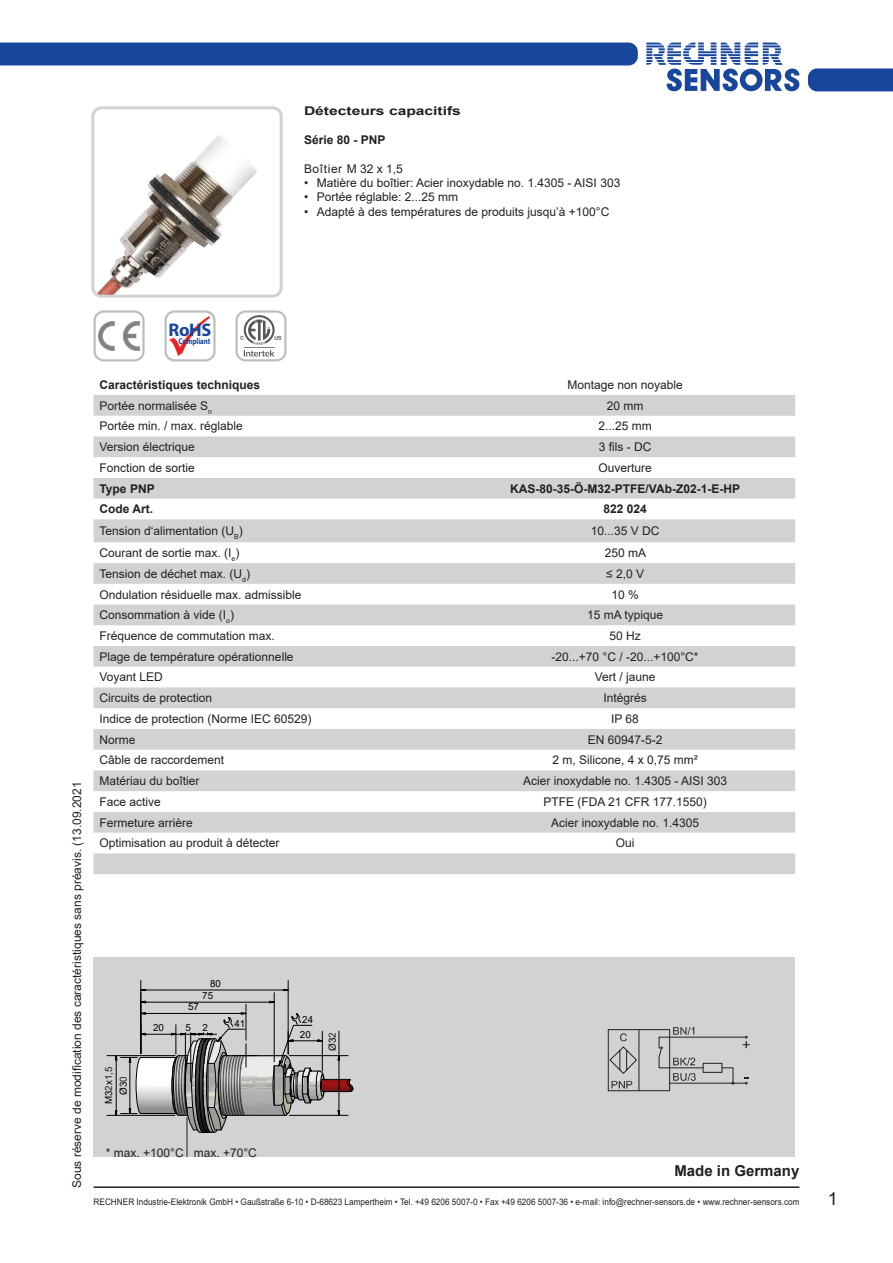
<style>
.page{position:relative;width:893px;height:1263px;background:#fff}
.page>*{position:absolute;margin:0;border:0;box-sizing:border-box;transform-origin:0 0}
.t1{font:700 18.3px "Myriad Pro";color:#18469d}
.t2{font:18px "Arial";color:#231f20}
.t3{font:700 15px "Arial";color:#231f20}
.t4{font:12px "Arial";color:#231f20}
.Text_neben_Foto{font:700 12px "Arial";color:#231f20}
.Text_neben_Foto-2{font:700 12px "Arial";color:#231f20;scale:1.3 1}
.t5{font:12px "Arial";letter-spacing:.05em;color:#231f20}
.t6{font:9.75px "Arial";letter-spacing:-.01em;color:#000}
.t7{font:9.75px "Arial";color:#231f20}
.t8{font:9px "Arial";color:#231f20;scale:.91 1}
.t9{font:700 8.4px "Myriad Pro";color:#18469d;scale:.82 1}
.s1{color:#000}
.s2{color:#231f20}
</style>
<div class="page">
<svg style="left:646px;top:43px;width:153px;height:48px"></svg>
<div style="left:808px;top:68px;width:85px;height:23px;background:#18469d"></div>
<hr style="left:94px;top:1186px;width:705px;height:2px;background:#231f20">
<div style="left:0;top:43px;width:638px;height:22px;background:#18469d"></div>
<div style="left:94px;top:957px;width:701px;height:200px;background:#d1d2d4"></div>
<img style="left:95px;top:110px;width:184px;height:184px">
<div style="left:91px;top:106px;width:192px;height:192px;border:3px solid #d1d2d4;border-radius:9px"></div>
<img style="left:186px;top:1056px;width:168px;height:81px">
<hr style="left:224px;top:1115px;width:61px;height:1px;background:#000">
<hr style="left:224px;top:1055px;width:61px;height:1px;background:#000">
<hr style="left:107px;top:1055px;width:68px;height:1px;background:#000">
<hr style="left:107px;top:1115px;width:68px;height:1px;background:#000">
<hr style="left:146px;top:990px;width:138px;height:1px;background:#000">
<hr style="left:141px;top:980px;width:1px;height:73px;background:#000">
<hr style="left:288px;top:980px;width:1px;height:74px;background:#000">
<hr style="left:246px;top:1004px;width:1px;height:36px;background:#000">
<svg style="left:140px;top:1000px;width:6px;height:3px"></svg>
<svg style="left:269px;top:1000px;width:5px;height:3px"></svg>
<hr style="left:146px;top:1002px;width:124px;height:1px;background:#000">
<hr style="left:141px;top:993px;width:1px;height:60px;background:#000">
<hr style="left:274px;top:993px;width:1px;height:69px;background:#000">
<svg style="left:115px;top:1012px;width:143px;height:121px"></svg>
<svg style="left:272px;top:1013px;width:81px;height:106px"></svg>
<hr style="left:187px;top:1117px;width:1px;height:40px;background:#231f20">
<div style="left:94px;top:310px;width:51px;height:51px;border:2px solid #bcbdc0;border-radius:9px"></div>
<svg style="left:98px;top:321px;width:42px;height:30px"></svg>
<div style="left:165px;top:310px;width:51px;height:51px;border:2px solid #bcbdc0;border-radius:9px"></div>
<img style="left:169px;top:316px;width:40px;height:40px">
<hr style="left:670px;top:1083px;width:76px;height:1px;background:#231f20">
<svg style="left:745px;top:1077px;width:4px;height:8px"></svg>
<hr style="left:670px;top:1037px;width:76px;height:1px;background:#231f20">
<svg style="left:743px;top:1036px;width:7px;height:12px"></svg>
<svg style="left:607px;top:1027px;width:127px;height:64px"></svg>
<div style="left:235px;top:310px;width:51px;height:51px;border:2px solid #bcbdc0;border-radius:9px"></div>
<svg style="left:240px;top:315px;width:41px;height:42px"></svg>
<svg style="left:94px;top:395px;width:701px;height:479px;fill:#d1d2d4"></svg>
<p class="Text_neben_Foto-2" style="left:304px;top:102px;width:122px">Détecteurs capacitifs</p>
<p class="Text_neben_Foto" style="left:304px;top:131px;width:83px">Série 80 - PNP</p>
<p class="t5" style="left:304px;top:160px;width:100px">Boîtier M 32 x 1,5</p>
<p class="t4" style="left:304px;top:175px;width:318px">• Matière du boîtier: Acier inoxydable no. 1.4305 - AISI 303</p>
<p class="t4" style="left:304px;top:189px;width:156px">• Portée réglable: 2...25 mm</p>
<p class="t4" style="left:304px;top:203px;width:307px">• Adapté à des températures de produits jusqu’à +100°C</p>
<p class="t1" style="left:169px;top:318px;width:44px">RoHS</p>
<p class="t9" style="left:178px;top:335px;width:41px">Compliant</p>
<p class="t4" style="left:69px;top:1188px;width:408px;rotate:-90deg">Sous réserve de modification des caractéristiques sans préavis. (13.09.2021</p>
<p class="Text_neben_Foto" style="left:100px;top:376px;width:162px">Caractéristiques techniques</p>
<p class="t4" style="left:567px;top:376px;width:117px">Montage non noyable</p>
<p class="t4" style="left:100px;top:397px;width:114px">Portée normalisée S<sub>n</sub></p>
<p class="t4" style="left:607px;top:397px;width:38px">20 mm</p>
<p class="t4" style="left:100px;top:418px;width:145px">Portée min. / max. réglable</p>
<p class="t4" style="left:598px;top:418px;width:55px">2...25 mm</p>
<p class="t4" style="left:100px;top:439px;width:97px">Version électrique</p>
<p class="t4" style="left:599px;top:439px;width:54px">3 fils - DC</p>
<p class="t4" style="left:100px;top:459px;width:97px">Fonction de sortie</p>
<p class="t4" style="left:598px;top:459px;width:55px">Ouverture</p>
<p class="Text_neben_Foto" style="left:100px;top:480px;width:57px">Type PNP</p>
<p class="Text_neben_Foto" style="left:510px;top:480px;width:231px">KAS-80-35-Ö-M32-PTFE/VAb-Z02-1-E-HP</p>
<p class="Text_neben_Foto" style="left:100px;top:501px;width:55px">Code Art.</p>
<p class="Text_neben_Foto" style="left:603px;top:501px;width:45px">822 024</p>
<p class="t4" style="left:100px;top:523px;width:145px">Tension d‘alimentation (U<sub>B</sub>)</p>
<p class="t4" style="left:591px;top:523px;width:70px">10...35 V DC</p>
<p class="t4" style="left:100px;top:545px;width:141px">Courant de sortie max. (I<sub>e</sub>)</p>
<p class="t4" style="left:605px;top:545px;width:43px">250 mA</p>
<p class="t4" style="left:100px;top:565px;width:152px">Tension de déchet max. (U<sub>d</sub>)</p>
<p class="t4" style="left:606px;top:565px;width:39px">≤ 2,0 V</p>
<p class="t4" style="left:100px;top:586px;width:204px">Ondulation résiduelle max. admissible</p>
<p class="t4" style="left:611px;top:586px;width:29px">10 %</p>
<p class="t4" style="left:100px;top:607px;width:136px">Consommation à vide (I<sub>o</sub>)</p>
<p class="t4" style="left:587px;top:607px;width:78px">15 mA typique</p>
<p class="t4" style="left:100px;top:627px;width:177px">Fréquence de commutation max.</p>
<p class="t4" style="left:609px;top:627px;width:33px">50 Hz</p>
<p class="t4" style="left:100px;top:648px;width:196px">Plage de température opérationnelle</p>
<p class="t4" style="left:552px;top:648px;width:149px">-20...+70 °C / -20...+100°C*</p>
<p class="t4" style="left:100px;top:669px;width:65px">Voyant LED</p>
<p class="t4" style="left:595px;top:669px;width:62px">Vert / jaune</p>
<p class="t4" style="left:100px;top:690px;width:114px">Circuits de protection</p>
<p class="t4" style="left:603px;top:690px;width:45px">Intégrés</p>
<p class="t4" style="left:100px;top:710px;width:214px">Indice de protection (Norme IEC 60529)</p>
<p class="t4" style="left:611px;top:710px;width:29px">IP 68</p>
<p class="t4" style="left:100px;top:731px;width:37px">Norme</p>
<p class="t4" style="left:588px;top:731px;width:76px">EN 60947-5-2</p>
<p class="t4" style="left:100px;top:752px;width:126px">Câble de raccordement</p>
<p class="t4" style="left:552px;top:752px;width:147px">2 m, Silicone, 4 x 0,75 mm²</p>
<p class="t4" style="left:100px;top:773px;width:102px">Matériau du boîtier</p>
<p class="t4" style="left:523px;top:773px;width:206px">Acier inoxydable no. 1.4305 - AISI 303</p>
<p class="t4" style="left:100px;top:793px;width:63px">Face active</p>
<p class="t4" style="left:543px;top:793px;width:165px">PTFE (FDA 21 CFR 177.1550)</p>
<p class="t4" style="left:100px;top:814px;width:95px">Fermeture arrière</p>
<p class="t4" style="left:551px;top:814px;width:150px">Acier inoxydable no. 1.4305</p>
<p class="t4" style="left:100px;top:835px;width:182px">Optimisation au produit à détecter</p>
<p class="t4" style="left:616px;top:835px;width:20px">Oui</p>
<p class="t6" style="left:210px;top:977px;width:12px">80</p>
<p class="t6" style="left:202px;top:989px;width:13px">75</p>
<p class="t7" style="left:102px;top:1104px;width:39px;rotate:-90deg"><span class="s1">M x</span>1,5</p>
<p class="t6" style="left:117px;top:1095px;width:20px;rotate:-90deg">Ø3<span class="s2">0</span></p>
<p class="t6" style="left:102px;top:1096px;width:12px;rotate:-90deg">3<span class="s2">2</span></p>
<p class="t6" style="left:153px;top:1021px;width:12px">20</p>
<p class="t6" style="left:188px;top:1000px;width:12px">57</p>
<p class="t6" style="left:185px;top:1021px;width:24px">5 2</p>
<p class="t6" style="left:234px;top:1017px;width:12px">41</p>
<p class="t4" style="left:106px;top:1144px;width:152px">* max. +100°C max. +70°C</p>
<p class="t6" style="left:302px;top:1013px;width:13px">24</p>
<p class="t6" style="left:300px;top:1028px;width:13px">20</p>
<p class="t6" style="left:326px;top:1051px;width:20px;rotate:-90deg">Ø3<span class="s2">2</span></p>
<p class="t3" style="left:674px;top:1160px;width:127px">Made in Germany</p>
<p class="t8" style="left:94px;top:1195px;width:777px">RECHNER Industrie-Elektronik GmbH • Gaußstraße 6-10 • D-68623 Lampertheim • Tel. +49 6206 5007-0 • Fax +49 6206 5007-36 • e-mail: info@rechner-sensors.de • www.rechner-sensors.com</p>
<h2 class="t2" style="left:828px;top:1186px;width:12px">1</h2>
</div>
